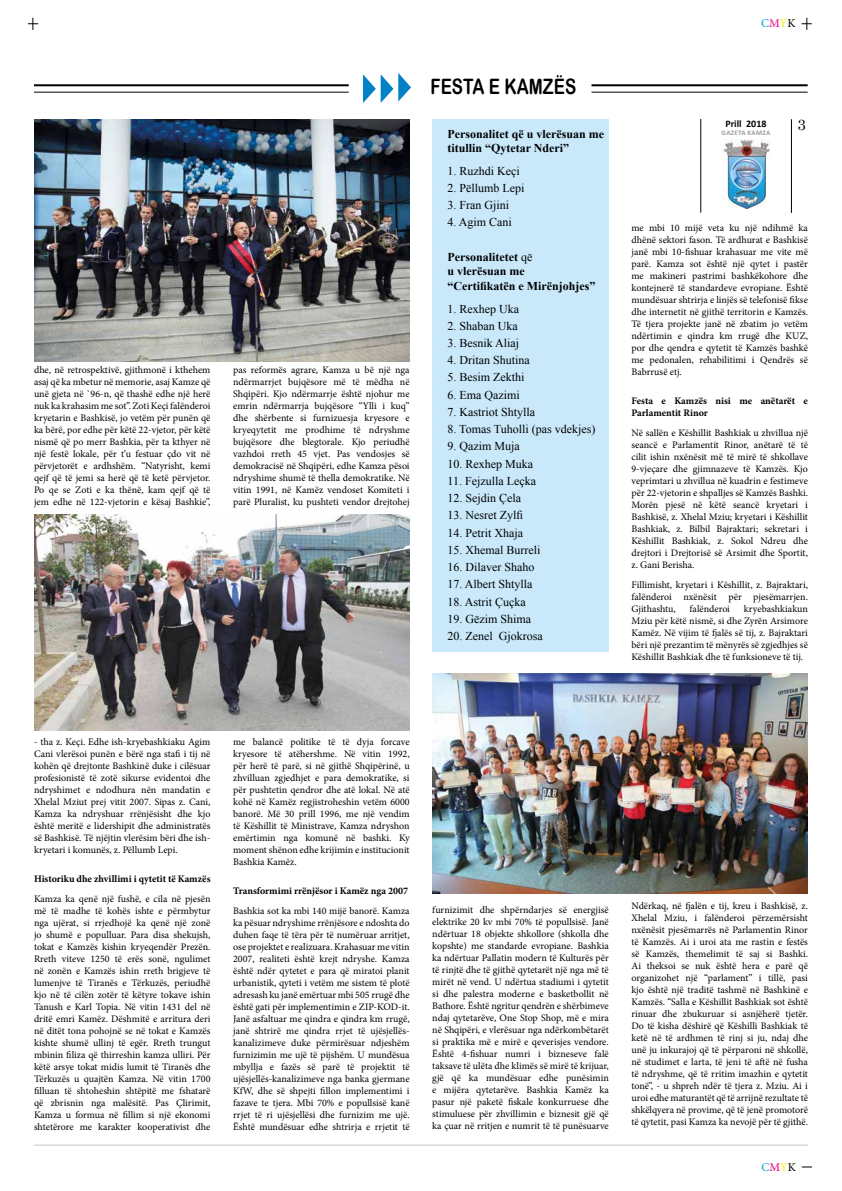
<style>
.page{position:relative;width:842px;height:1191px;background:#fff}
.page>*{position:absolute;margin:0;border:0;box-sizing:border-box;transform-origin:0 0}
.t1{font:21.2px "Arial Rounded MT Bold";color:#000;scale:.79 1}
.t2{font:15px "Century Schoolbook";color:#000}
.t3{font:12px "Times New Roman";color:#000}
.t4{font:700 12px/14.4px "Times New Roman";color:#000}
.t5{font:12px "Minion Pro";color:#009fe3}
.t6{font:10px/12px "Minion Pro";color:#000;text-align:justify}
.t7{font:700 10px/12px "Minion Pro";color:#000}
.t8{font:700 10px "Calibri";color:#000}
.t9{font:700 7px "Calibri";letter-spacing:.04em;color:#9d9d9c}
.s1{font-weight:400}
.s2{color:#e6007d}
.s3{color:#ffed00}
.s4{color:#000}
</style>
<div class="page">
<hr style="left:34px;top:84px;width:315px;height:2px;background:#000">
<hr style="left:34px;top:92px;width:315px;height:1px;background:#000">
<hr style="left:591px;top:84px;width:217px;height:2px;background:#000">
<hr style="left:591px;top:92px;width:217px;height:1px;background:#000">
<hr style="left:34px;top:1144px;width:774px;height:1px;background:#c6c6c6">
<img style="left:721px;top:139px;width:49px;height:69px">
<hr style="left:700px;top:119px;width:1px;height:94px;background:#000">
<hr style="left:791px;top:119px;width:1px;height:94px;background:#000">
<svg style="left:363px;top:72px;width:48px;height:31px"></svg>
<div style="left:432px;top:119px;width:177px;height:532px;background:#c9e9fb"></div>
<svg style="left:28px;top:18px;width:10px;height:12px"></svg>
<svg style="left:802px;top:18px;width:10px;height:12px"></svg>
<img style="left:34px;top:119px;width:376px;height:242px">
<img style="left:432px;top:673px;width:376px;height:220px">
<img style="left:34px;top:514px;width:376px;height:216px">
<p class="t6" style="left:34px;top:364px;width:178px">dhe, në retrospektivë, gjithmonë i kthehem asaj që ka mbetur në memorie, asaj Kamze që unë gjeta në `96-n, që thashë edhe një herë nuk ka krahasim me sot”. Zoti Keçi falënderoi kryetarin e Bashkisë, jo vetëm për punën që ka bërë, por edhe për këtë 22-vjetor, për këtë nismë që po merr Bashkia, për ta kthyer në një festë lokale, për t’u festuar çdo vit në përvjetorët e ardhshëm. “Natyrisht, kemi qejf që të jemi sa herë që të ketë përvjetor.<br>Po qe se Zoti e ka thënë, kam qejf që të jem edhe në 122-vjetorin e kësaj Bashkie”,</p>
<p class="t6" style="left:233px;top:364px;width:178px">pas reformës agrare, Kamza u bë një nga ndërmarrjet bujqësore më të mëdha në Shqipëri. Kjo ndërmarrje është njohur me emrin ndërmarrja bujqësore “Ylli i kuq” dhe shërbente si furnizuesja kryesore e kryeqytetit me prodhime të ndryshme bujqësore dhe blegtorale. Kjo periudhë vazhdoi rreth 45 vjet. Pas vendosjes së demokracisë në Shqipëri, edhe Kamza pësoi ndryshime shumë të thella demokratike. Në vitin 1991, në Kamëz vendoset Komiteti i parë Pluralist, ku pushteti vendor drejtohej</p>
<h1 class="t1" style="left:431px;top:73px;width:186px">FESTA E KAMZËS</h1>
<p class="t4" style="left:447px;top:126px;width:158px">Personalitet që u vlerësuan me titullin “Qytetar Nderi”</p>
<p class="t3" style="left:447px;top:162px;width:74px">1. Ruzhdi Keçi</p>
<p class="t3" style="left:447px;top:180px;width:79px">2. Pëllumb Lepi</p>
<p class="t3" style="left:447px;top:197px;width:63px">3. Fran Gjini</p>
<p class="t3" style="left:447px;top:214px;width:66px">4. Agim Cani</p>
<p class="t4" style="left:447px;top:249px;width:149px">Personalitetet <span class="s1">që<br></span>u vlerësuan me “Certifikatën e Mirënjohjes”</p>
<p class="t3" style="left:447px;top:300px;width:73px">1. Rexhep Uka</p>
<p class="t3" style="left:447px;top:318px;width:72px">2. Shaban Uka</p>
<p class="t3" style="left:447px;top:335px;width:73px">3. Besnik Aliaj</p>
<p class="t3" style="left:447px;top:352px;width:84px">4. Dritan Shutina</p>
<p class="t3" style="left:447px;top:369px;width:79px">5. Besim Zekthi</p>
<p class="t3" style="left:447px;top:386px;width:74px">6. Ema Qazimi</p>
<p class="t3" style="left:447px;top:404px;width:89px">7. Kastriot Shtylla</p>
<p class="t3" style="left:447px;top:421px;width:149px">8. Tomas Tuholli (pas vdekjes)</p>
<p class="t3" style="left:447px;top:438px;width:74px">9. Qazim Muja</p>
<p class="t3" style="left:447px;top:455px;width:87px">10. Rexhep Muka</p>
<p class="t3" style="left:447px;top:473px;width:90px">11. Fejzulla Leçka</p>
<p class="t3" style="left:447px;top:490px;width:75px">12. Sejdin Çela</p>
<p class="t3" style="left:447px;top:507px;width:77px">13. Nesret Zylfi</p>
<p class="t3" style="left:447px;top:524px;width:77px">14. Petrit Xhaja</p>
<p class="t3" style="left:447px;top:542px;width:94px">15. Xhemal Burreli</p>
<p class="t3" style="left:447px;top:559px;width:88px">16. Dilaver Shaho</p>
<p class="t3" style="left:447px;top:576px;width:87px">17. Albert Shtylla</p>
<p class="t3" style="left:447px;top:593px;width:80px">18. Astrit Çuçka</p>
<p class="t3" style="left:447px;top:611px;width:85px">19. Gëzim Shima</p>
<p class="t3" style="left:447px;top:628px;width:97px">20. Zenel Gjokrosa</p>
<p class="t5" style="left:761px;top:16px;width:36px">C<span class="s2">M</span><span class="s3">Y</span><span class="s4">K</span></p>
<p class="t8" style="left:725px;top:117px;width:43px">Prill 2018</p>
<p class="t9" style="left:722px;top:128px;width:50px">GAZETA KAMZA</p>
<h2 class="t2" style="left:797px;top:112px;width:10px">3</h2>
<p class="t6" style="left:631px;top:222px;width:178px">me mbi 10 mijë veta ku një ndihmë ka dhënë sektori fason. Të ardhurat e Bashkisë janë mbi 10-fishuar krahasuar me vite më parë. Kamza sot është një qytet i pastër me makineri pastrimi bashkëkohore dhe kontejnerë të standardeve evropiane. Është mundësuar shtrirja e linjës së telefonisë fikse dhe internetit në gjithë territorin e Kamzës.<br>Të tjera projekte janë në zbatim jo vetëm ndërtimin e qindra km rrugë dhe KUZ, por dhe qendra e qytetit të Kamzës bashkë me pedonalen, rehabilitimi i Qendrës së Babrrusë etj.</p>
<p class="t7" style="left:631px;top:395px;width:178px">Festa e Kamzës nisi me anëtarët e<br>Parlamentit Rinor</p>
<p class="t6" style="left:631px;top:427px;width:178px">Në sallën e Këshillit Bashkiak u zhvillua një seancë e Parlamentit Rinor, anëtarë të të cilit ishin nxënësit më të mirë të shkollave 9-vjeçare dhe gjimnazeve të Kamzës. Kjo veprimtari u zhvillua në kuadrin e festimeve për 22-vjetorin e shpalljes së Kamzës Bashki.<br>Morën pjesë në këtë seancë kryetari i Bashkisë, z. Xhelal Mziu; kryetari i Këshillit Bashkiak, z. Bilbil Bajraktari; sekretari i Këshillit Bashkiak, z. Sokol Ndreu dhe drejtori i Drejtorisë së Arsimit dhe Sportit, z. Gani Berisha.</p>
<p class="t6" style="left:631px;top:579px;width:178px">Fillimisht, kryetari i Këshillit, z. Bajraktari, falënderoi nxënësit për pjesëmarrjen.<br>Gjithashtu,</p>
<p class="t6" style="left:631px;top:603px;width:178px;text-indent:112px">kryebashkiakun Mziu për këtë nismë, si dhe Zyrën Arsimore Kamëz. Në vijim të fjalës së tij, z. Bajraktari bëri një prezantim të mënyrës së zgjedhjes së Këshillit Bashkiak dhe të funksioneve të tij.</p>
<p class="t6" style="left:690px;top:603px;width:42px">falënderoi</p>
<p class="t6" style="left:34px;top:736px;width:178px">- tha z. Keçi. Edhe ish-kryebashkiaku Agim Cani vlerësoi punën e bërë nga stafi i tij në kohën që drejtonte Bashkinë duke i cilësuar profesionistë të zotë sikurse evidentoi dhe ndryshimet e ndodhura nën mandatin e Xhelal Mziut prej vitit 2007. Sipas z. Cani, Kamza ka ndryshuar rrënjësisht dhe kjo është meritë e lidershipit dhe administratës së Bashkisë. Të njëjtin vlerësim bëri dhe ish&shy;kryetari i komunës, z. Pëllumb Lepi.</p>
<p class="t7" style="left:34px;top:872px;width:178px">Historiku dhe zhvillimi i qytetit të Kamzës</p>
<p class="t6" style="left:34px;top:893px;width:178px">Kamza ka qenë një fushë, e cila në pjesën më të madhe të kohës ishte e përmbytur nga ujërat, si rrjedhojë ka qenë një zonë jo shumë e populluar. Para disa shekujsh, tokat e Kamzës kishin kryeqendër Prezën.<br>Rreth viteve 1250 të erës sonë, ngulimet në zonën e Kamzës ishin rreth brigjeve të lumenjve të Tiranës e Tërkuzës, periudhë kjo në të cilën zotër të këtyre tokave ishin Tanush e Karl Topia. Në vitin 1431 del në dritë emri Kamëz. Dëshmitë e arritura deri në ditët tona pohojnë se në tokat e Kamzës kishte shumë ullinj të egër. Rreth trungut mbinin filiza që thirreshin kamza ulliri. Për këtë arsye tokat midis lumit të Tiranës dhe Tërkuzës u quajtën Kamza. Në vitin 1700 filluan të shtoheshin shtëpitë me fshatarë që zbrisnin nga malësitë. Pas Çlirimit, Kamza u formua në fillim si një ekonomi shtetërore me karakter kooperativist dhe</p>
<p class="t6" style="left:233px;top:736px;width:178px">me balancë politike të të dyja forcave kryesore të atëhershme. Në vitin 1992, për herë të parë, si në gjithë Shqipërinë, u zhvilluan zgjedhjet e para demokratike, si për pushtetin qendror dhe atë lokal. Në atë kohë në Kamëz regjistroheshin vetëm 6000 banorë. Më 30 prill 1996, me një vendim të Këshillit të Ministrave, Kamza ndryshon emërtimin nga komunë në bashki. Ky moment shënon edhe krijimin e institucionit Bashkia Kamëz.</p>
<p class="t7" style="left:233px;top:885px;width:177px">Transformimi rrënjësor i Kamëz nga 2007</p>
<p class="t6" style="left:233px;top:905px;width:178px">Bashkia sot ka mbi 140 mijë banorë. Kamza ka pësuar ndryshime rrënjësore e ndoshta do duhen faqe të tëra për të numëruar arritjet, ose projektet e realizuara. Krahasuar me vitin 2007, realiteti është krejt ndryshe. Kamza është ndër qytetet e para që miratoi planit urbanistik, qyteti i vetëm me sistem të plotë adresash ku janë emërtuar mbi 505 rrugë dhe është gati për implementimin e ZIP-KOD-it.<br>Janë asfaltuar me qindra e qindra km rrugë, janë shtrirë me qindra rrjet të ujësjellës&shy;kanalizimeve duke përmirësuar ndjeshëm furnizimin me ujë të pijshëm. U mundësua mbyllja e fazës së parë të projektit të ujësjellës-kanalizimeve nga banka gjermane KfW, dhe së shpejti fillon implementimi i fazave te tjera. Mbi 70% e popullsisë kanë rrjet të ri ujësjellësi dhe furnizim me ujë.<br>Është mundësuar edhe shtrirja e rrjetit të</p>
<p class="t6" style="left:432px;top:904px;width:178px">furnizimit dhe shpërndarjes së energjisë elektrike 20 kv mbi 70% të popullsisë. Janë ndërtuar 18 objekte shkollore (shkolla dhe kopshte) me standarde evropiane. Bashkia ka ndërtuar Pallatin modern të Kulturës për të rinjtë dhe të gjithë qytetarët një nga më të mirët në vend. U ndërtua stadiumi i qytetit si dhe palestra moderne e basketbollit në Bathore. Është ngritur qendrën e shërbimeve ndaj qytetarëve, One Stop Shop, më e mira në Shqipëri, e vlerësuar nga ndërkombëtarët si praktika më e mirë e qeverisjes vendore.<br>Është 4-fishuar numri i bizneseve falë taksave të ulëta dhe klimës së mirë të krijuar, gjë që ka mundësuar edhe punësimin e mijëra qytetarëve. Bashkia Kamëz ka pasur një paketë fiskale konkurruese dhe stimuluese për zhvillimin e biznesit gjë që ka çuar në rritjen e numrit të të punësuarve</p>
<p class="t6" style="left:631px;top:899px;width:178px">Ndërkaq, në fjalën e tij, kreu i Bashkisë, z.<br>Xhelal Mziu, i falënderoi përzemërsisht nxënësit pjesëmarrës në Parlamentin Rinor të Kamzës. Ai i uroi ata me rastin e festës së Kamzës, themelimit të saj si Bashki.<br>Ai theksoi se nuk është hera e parë që organizohet një “parlament” i tillë, pasi kjo është një traditë tashmë në Bashkinë e Kamzës. “Salla e Këshillit Bashkiak sot është rinuar dhe zbukuruar si asnjëherë tjetër.<br>Do të kisha dëshirë që Këshilli Bashkiak të ketë në të ardhmen të rinj si ju, ndaj dhe unë ju inkurajoj që të përparoni në shkollë, në studimet e larta, të jeni të aftë në fusha të ndryshme, që të rritim imazhin e qytetit tonë”, - u shpreh ndër të tjera z. Mziu. Ai i uroi edhe maturantët që të arrijnë rezultate të shkëlqyera në provime, që të jenë promotorë të qytetit, pasi Kamza ka nevojë për të gjithë.</p>
<p class="t5" style="left:761px;top:1158px;width:36px">C<span class="s2">M</span><span class="s3">Y</span><span class="s4">K</span></p>
</div>
